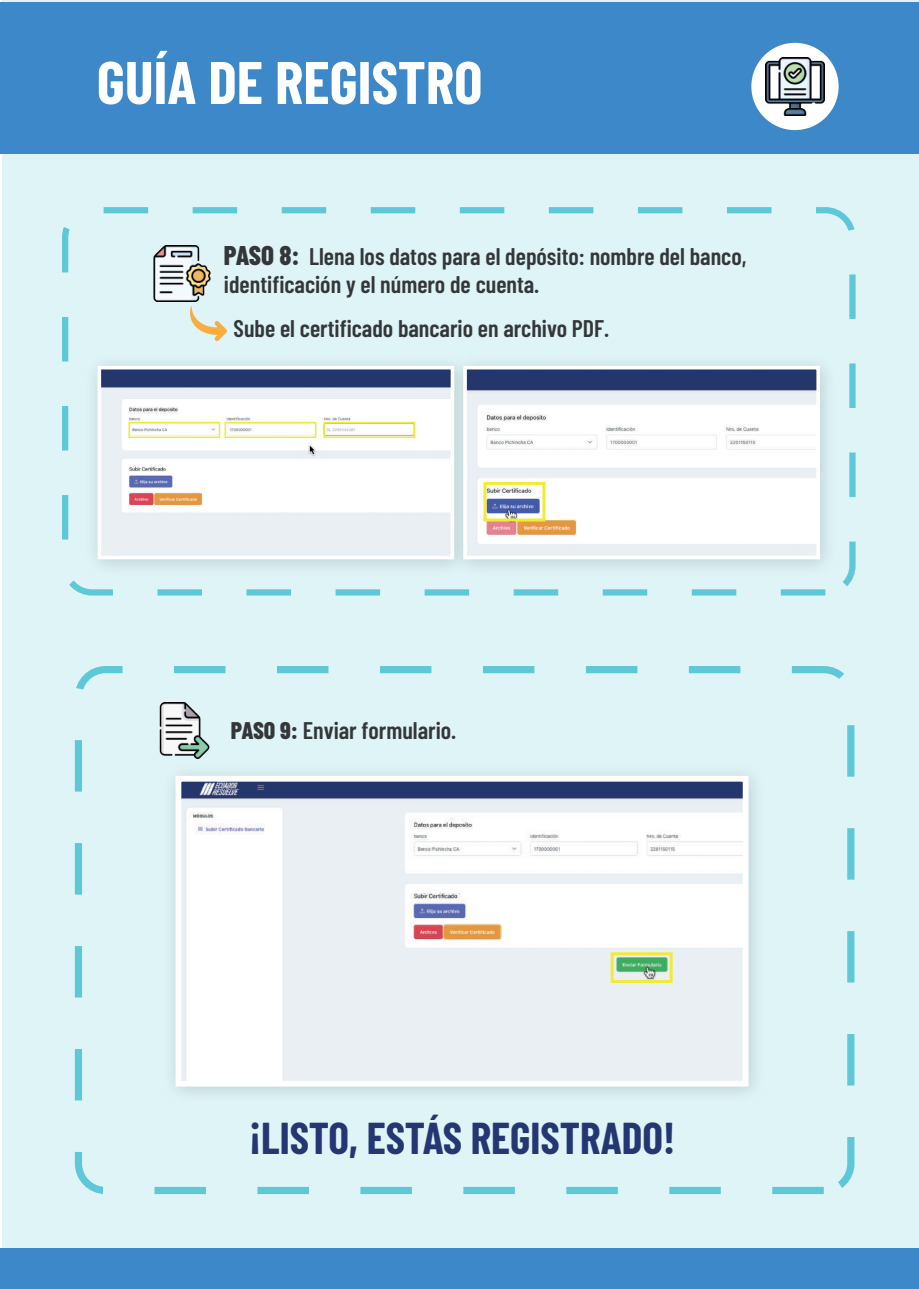
<style>
.page{position:relative;width:919px;height:1289px;background:#fff}
.page>*{position:absolute;margin:0;border:0;box-sizing:border-box;transform-origin:0 0}
.t1{font:700 60px "Barlow Condensed";color:#fff}
.t2{font:700 43.5px "Barlow Condensed";color:#253773}
.t3{font:600 24px/28.8px "Barlow Condensed";color:#333739}
.s1{font-weight:800;font-size:27px}
.s2{font-weight:800}
</style>
<div class="page">
<div style="left:2px;top:0;width:916px;height:1288px;background:#dff4f7"></div>
<div style="left:0;top:1248px;width:918px;height:40px;background:#3d88c8"></div>
<div style="left:0;top:2px;width:918px;height:151px;background:#3d88c8"></div>
<div style="left:751px;top:43px;width:87px;height:87px;background:#fff;border-radius:50%"></div>
<img style="left:765px;top:57px;width:59px;height:59px">
<div style="left:62px;top:207px;width:793px;height:388px;border:6px dashed #5ec8d8;border-radius:27px"></div>
<div style="left:75px;top:666px;width:779px;height:527px;border:7px dashed #5ec8d8;border-radius:27px"></div>
<img style="left:159px;top:702px;width:51px;height:53px">
<img style="left:162px;top:755px;width:593px;height:338px">
<img style="left:182px;top:782px;width:559px;height:297px">
<div style="left:175px;top:775px;width:573px;height:311px;border:6px solid #fff"></div>
<div style="left:610px;top:952px;width:62px;height:30px;border:3px solid #f2eb35"></div>
<img style="left:102px;top:371px;width:340px;height:183px">
<div style="left:97px;top:366px;width:357px;height:193px;border:4px solid #fff"></div>
<img style="left:442px;top:358px;width:402px;height:226px">
<img style="left:468px;top:371px;width:347px;height:183px">
<div style="left:463px;top:366px;width:357px;height:193px;border:4px solid #fff"></div>
<div style="left:128px;top:422px;width:92px;height:16px;border:1px solid #f2eb35"></div>
<div style="left:224px;top:422px;width:92px;height:16px;border:1px solid #f2eb35"></div>
<div style="left:323px;top:422px;width:92px;height:16px;border:1px solid #f2eb35"></div>
<div style="left:483px;top:482px;width:62px;height:39px;border:3px solid #f2eb35"></div>
<img style="left:153px;top:245px;width:57px;height:56px">
<svg style="left:190px;top:306px;width:37px;height:35px"></svg>
<h1 class="t1" style="left:97px;top:40px;width:387px">GUÍA DE REGISTRO</h1>
<p class="t3" style="left:224px;top:240px;width:524px"><span class="s1">PASO 8:</span> Llena los datos para el depósito: nombre del banco, identificación y el número de cuenta.</p>
<p class="t3" style="left:233px;top:313px;width:377px">Sube el certificado bancario en archivo PDF.</p>
<p class="t3" style="left:231px;top:714px;width:227px"><span class="s2">PASO 9:</span> Enviar formulario.</p>
<h2 class="t2" style="left:249px;top:1107px;width:427px">¡LISTO, ESTÁS REGISTRADO!</h2>
</div>
